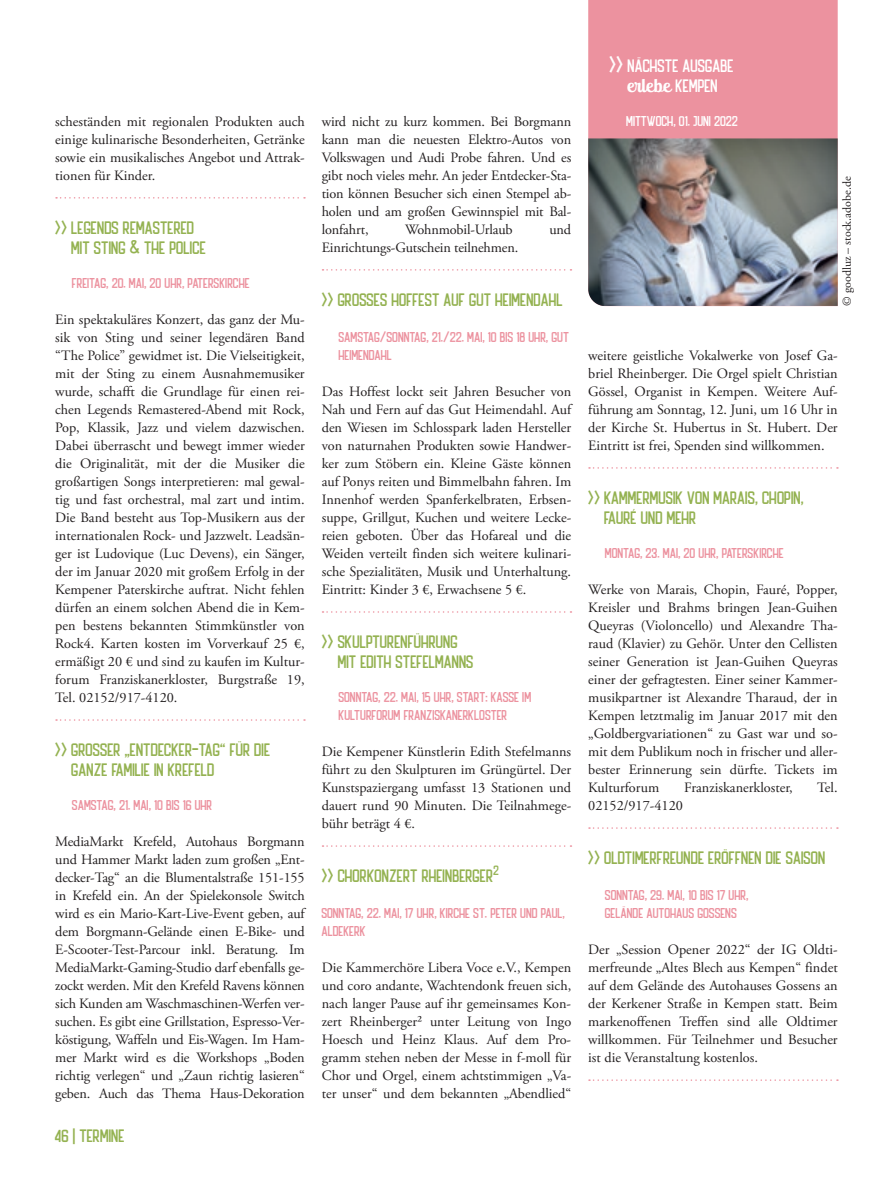
<style>
.page{position:relative;width:893px;height:1191px;background:#fff}
.page>*{position:absolute;margin:0;border:0;box-sizing:border-box;transform-origin:0 0}
.t1{font:18px/19.5px "HANDLER";color:#94b251}
.t2{font:18px "HANDLER";color:#fff}
.t3{font:700 18px "Ralsteda";color:#fff}
.t4{font:14.25px/18px "Adobe Garamond Pro";color:#231f20;text-align:justify}
.t5{font:14.25px/18px "HANDLER";color:#ec929f}
.t6{font:14.25px "HANDLER";color:#fff}
.t7{font:12px "Adobe Garamond Pro";color:#231f20}
.s1{font-family:"HANDLER Stamp";font-size:21px}
.s2{font-family:"HANDLER";font-weight:400}
</style>
<div class="page">
<svg style="left:56px;top:197px;width:249px;height:2px"></svg>
<svg style="left:56px;top:719px;width:249px;height:2px"></svg>
<svg style="left:322px;top:269px;width:249px;height:2px"></svg>
<svg style="left:322px;top:611px;width:249px;height:2px"></svg>
<svg style="left:322px;top:845px;width:249px;height:2px"></svg>
<svg style="left:589px;top:467px;width:249px;height:2px"></svg>
<svg style="left:589px;top:827px;width:249px;height:2px"></svg>
<svg style="left:589px;top:1079px;width:249px;height:2px"></svg>
<div style="left:588px;top:0;width:250px;height:138px;background:#ec929f"></div>
<img style="left:588px;top:138px;width:250px;height:168px">
<p class="t4" style="left:55px;top:113px;width:251px">scheständen mit regionalen Produkten auch einige kulinarische Besonderheiten, Getränke sowie ein musikalisches Angebot und Attrak&shy;tionen für Kinder.</p>
<p class="t1" style="left:72px;top:218px;width:136px;text-indent:-16px">&gt;&gt; LEGENDS REMASTERED<br>MIT STING &amp; THE POLICE</p>
<p class="t5" style="left:72px;top:274px;width:179px">FREITAG, 20. MAI, 20 UHR, PATERSKIRCHE</p>
<p class="t4" style="left:55px;top:311px;width:251px">Ein spektakuläres Konzert, das ganz der Mu&shy;sik von Sting und seiner legendären Band “The Police” gewidmet ist. Die Vielseitigkeit, mit der Sting zu einem Ausnahmemusiker wurde, schafft die Grundlage für einen rei&shy;chen Legends Remastered-Abend mit Rock, Pop, Klassik, Jazz und vielem dazwischen.<br>Dabei überrascht und bewegt immer wieder die Originalität, mit der die Musiker die großartigen Songs interpretieren: mal gewal&shy;tig und fast orchestral, mal zart und intim.<br>Die Band besteht aus Top-Musikern aus der internationalen Rock- und Jazzwelt. Leadsän&shy;ger ist Ludovique (Luc Devens), ein Sänger, der im Januar 2020 mit großem Erfolg in der Kempener Paterskirche auftrat. Nicht fehlen dürfen an einem solchen Abend die in Kem&shy;pen bestens bekannten Stimmkünstler von Rock4. Karten kosten im Vorverkauf 25 €, ermäßigt 20 € und sind zu kaufen im Kultur&shy;forum Franziskanerkloster, Burgstraße 19, Tel. 02152/917-4120.</p>
<p class="t1" style="left:72px;top:740px;width:201px;text-indent:-16px">&gt;&gt; GROSSER „ENTDECKER-TAG“ FÜR DIE<br>GANZE FAMILIE IN KREFELD</p>
<p class="t5" style="left:72px;top:796px;width:142px">SAMSTAG, 21. MAI, 10 BIS 16 UHR</p>
<p class="t4" style="left:55px;top:833px;width:251px">MediaMarkt Krefeld, Autohaus Borgmann und Hammer Markt laden zum großen „Ent&shy;decker-Tag“ an die Blumentalstraße 151-155 in Krefeld ein. An der Spielekonsole Switch wird es ein Mario-Kart-Live-Event geben, auf dem Borgmann-Gelände einen E-Bike- und E-Scooter-Test-Parcour inkl. Beratung. Im MediaMarkt-Gaming-Studio darf ebenfalls ge&shy;zockt werden. Mit den Krefeld Ravens können sich Kunden am Waschmaschinen-Werfen ver&shy;suchen. Es gibt eine Grillstation, Espresso-Ver&shy;köstigung, Waffeln und Eis-Wagen. Im Ham&shy;mer Markt wird es die Workshops „Boden richtig verlegen“ und „Zaun richtig lasieren“ geben. Auch das Thema Haus-Dekoration</p>
<p class="t1" style="left:55px;top:1126px;width:71px">46 | TERMINE</p>
<p class="t4" style="left:322px;top:113px;width:251px">wird nicht zu kurz kommen. Bei Borgmann kann man die neuesten Elektro-Autos von Volkswagen und Audi Probe fahren. Und es gibt noch vieles mehr. An jeder Entdecker-Sta&shy;tion können Besucher sich einen Stempel ab&shy;holen und am großen Gewinnspiel mit Bal&shy;lonfahrt,</p>
<p class="t4" style="left:405px;top:221px;width:109px">Wohnmobil-Urlaub</p>
<p class="t4" style="left:549px;top:221px;width:23px">und</p>
<p class="t4" style="left:322px;top:239px;width:198px">Einrichtungs-Gutschein teilnehmen.</p>
<p class="t1" style="left:322px;top:290px;width:243px">&gt;&gt; GROSSES HOFFEST AUF GUT HEIMENDAHL</p>
<p class="t5" style="left:339px;top:328px;width:232px">SAMSTAG/SONNTAG, 21./22. MAI, 10 BIS 18 UHR, GUT<br>HEIMENDAHL</p>
<p class="t4" style="left:322px;top:383px;width:251px">Das Hoffest lockt seit Jahren Besucher von Nah und Fern auf das Gut Heimendahl. Auf den Wiesen im Schlosspark laden Hersteller von naturnahen Produkten sowie Handwer&shy;ker zum Stöbern ein. Kleine Gäste können auf Ponys reiten und Bimmelbahn fahren. Im Innenhof werden Spanferkelbraten, Erbsen&shy;suppe, Grillgut, Kuchen und weitere Lecke&shy;reien geboten. Über das Hofareal und die Weiden verteilt finden sich weitere kulinari&shy;sche Spezialitäten, Musik und Unterhaltung.<br>Eintritt: Kinder 3 €, Erwachsene 5 €.</p>
<p class="t1" style="left:338px;top:632px;width:137px;text-indent:-16px">&gt;&gt; SKULPTURENFÜHRUNG<br>MIT EDITH STEFELMANNS</p>
<p class="t5" style="left:339px;top:688px;width:194px">SONNTAG, 22. MAI, 15 UHR, START: KASSE IM<br>KULTURFORUM FRANZISKANERKLOSTER</p>
<p class="t4" style="left:322px;top:743px;width:251px">Die Kempener Künstlerin Edith Stefelmanns führt zu den Skulpturen im Grüngürtel. Der Kunstspaziergang umfasst 13 Stationen und dauert rund 90 Minuten. Die Teilnahmege&shy;bühr beträgt 4 €.</p>
<p class="t1" style="left:322px;top:866px;width:179px">&gt;&gt; CHORKONZERT RHEINBERGER<sup>2</sup></p>
<p class="t5" style="left:322px;top:904px;width:245px">SONNTAG, 22. MAI, 17 UHR, KIRCHE ST. PETER UND PAUL,<br>ALDEKERK</p>
<p class="t4" style="left:322px;top:959px;width:251px">Die Kammerchöre Libera Voce e.V., Kempen und coro andante, Wachtendonk freuen sich, nach langer Pause auf ihr gemeinsames Kon&shy;zert Rheinberger² unter Leitung von Ingo Hoesch und Heinz Klaus. Auf dem Pro&shy;gramm stehen neben der Messe in f-moll für Chor und Orgel, einem achtstimmigen „Va&shy;ter unser“ und dem bekannten „Abendlied“</p>
<p class="t2" style="left:609px;top:57px;width:126px"><span class="s1">&gt;&gt;</span> NÄCHSTE AUSGABE</p>
<p class="t3" style="left:628px;top:75px;width:92px">erlebe <span class="s2">KEMPEN</span></p>
<p class="t6" style="left:626px;top:114px;width:113px">MITTWOCH, 01. JUNI 2022</p>
<p class="t7" style="left:840px;top:306px;width:131px;rotate:-90deg">© goodluz – stock.adobe.de</p>
<p class="t4" style="left:588px;top:347px;width:251px">weitere geistliche Vokalwerke von Josef Ga&shy;briel Rheinberger. Die Orgel spielt Christian Gössel, Organist in Kempen. Weitere Auf&shy;führung am Sonntag, 12. Juni, um 16 Uhr in der Kirche St. Hubertus in St. Hubert. Der Eintritt ist frei, Spenden sind willkommen.</p>
<p class="t1" style="left:604px;top:488px;width:201px;text-indent:-16px">&gt;&gt; KAMMERMUSIK VON MARAIS, CHOPIN,<br>FAURÉ UND MEHR</p>
<p class="t5" style="left:605px;top:544px;width:180px">MONTAG, 23. MAI, 20 UHR, PATERSKIRCHE</p>
<p class="t4" style="left:588px;top:581px;width:251px">Werke von Marais, Chopin, Fauré, Popper, Kreisler und Brahms bringen Jean-Guihen Queyras (Violoncello) und Alexandre Tha&shy;raud (Klavier) zu Gehör. Unter den Cellisten seiner Generation ist Jean-Guihen Queyras einer der gefragtesten. Einer seiner Kammer&shy;musikpartner ist Alexandre Tharaud, der in Kempen letztmalig im Januar 2017 mit den „Goldbergvariationen“ zu Gast war und so&shy;mit dem Publikum noch in frischer und aller&shy;bester Erinnerung sein dürfte. Tickets im Kulturforum</p>
<p class="t4" style="left:684px;top:779px;width:110px">Franziskanerkloster,</p>
<p class="t4" style="left:817px;top:779px;width:22px">Tel.</p>
<p class="t4" style="left:588px;top:797px;width:96px">02152/917-4120</p>
<p class="t1" style="left:588px;top:848px;width:239px">&gt;&gt; OLDTIMERFREUNDE ERÖFFNEN DIE SAISON</p>
<p class="t5" style="left:605px;top:886px;width:145px">SONNTAG, 29. MAI, 10 BIS 17 UHR,<br>GELÄNDE AUTOHAUS GOSSENS</p>
<p class="t4" style="left:588px;top:941px;width:251px">Der „Session Opener 2022“ der IG Oldti&shy;merfreunde „Altes Blech aus Kempen“ findet auf dem Gelände des Autohauses Gossens an der Kerkener Straße in Kempen statt. Beim markenoffenen Treffen sind alle Oldtimer willkommen. Für Teilnehmer und Besucher ist die Veranstaltung kostenlos.</p>
</div>
